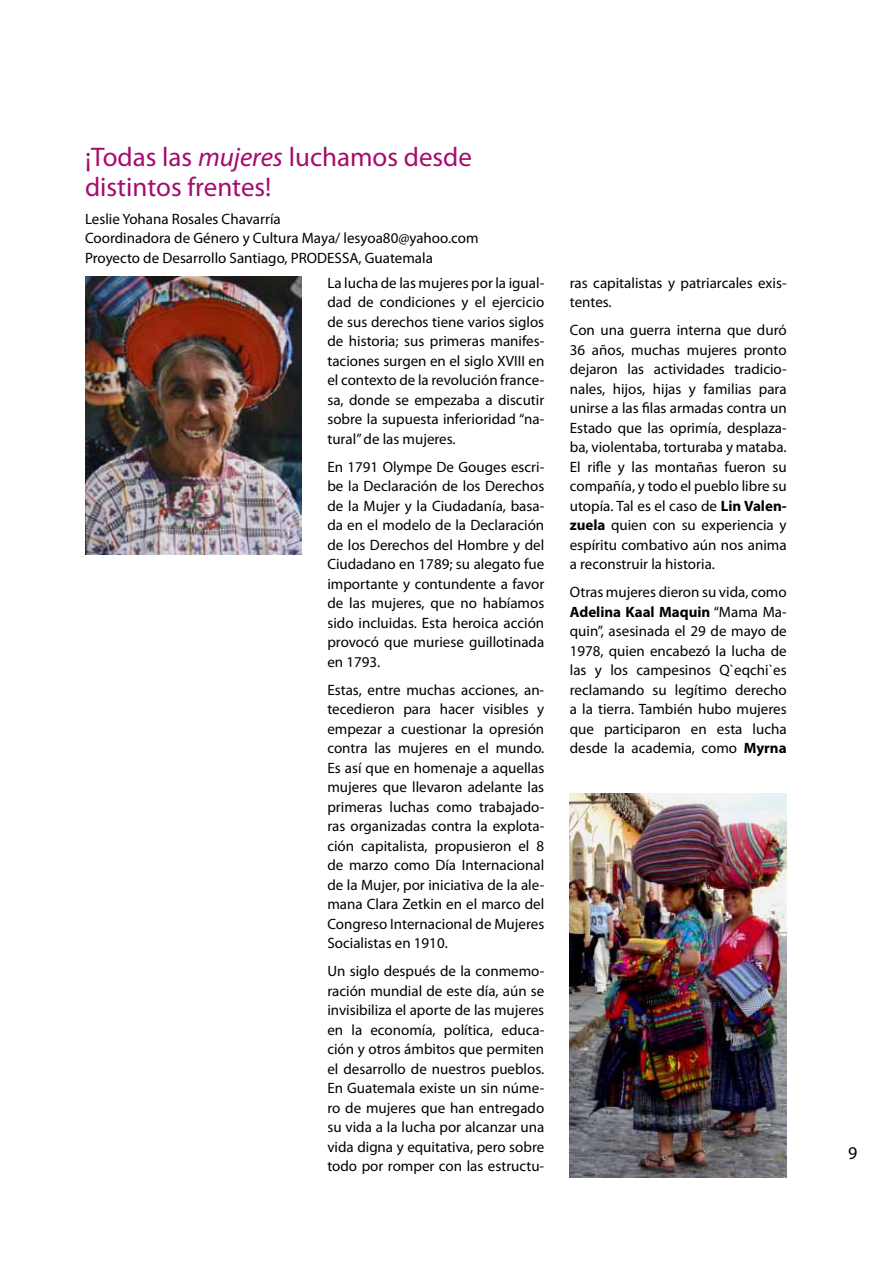
<style>
.page{position:relative;width:893px;height:1263px;background:#fff}
.page>*{position:absolute;margin:0;border:0;box-sizing:border-box;transform-origin:0 0}
.t1{font:27px/30px "Myriad Pro";color:#a50c6d}
.t2{font:18px "Myriad Pro";color:#000}
.t3{font:15px/19.5px "Myriad Pro";color:#000;text-align:justify}
.s1{font-style:italic}
.s2{font-weight:700}
</style>
<div class="page">
<img style="left:85px;top:276px;width:217px;height:279px">
<img style="left:570px;top:793px;width:217px;height:385px">
<h1 class="t1" style="left:85px;top:141px;width:388px">¡Todas las <span class="s1">mujeres</span> luchamos desde distintos frentes!</h1>
<p class="t3" style="left:85px;top:209px;width:395px;text-align:left">Leslie Yohana Rosales Chavarría<br>Coordinadora de Género y Cultura Maya/ lesyoa80@yahoo.com<br>Proyecto de Desarrollo Santiago, PRODESSA, Guatemala</p>
<p class="t3" style="left:327px;top:273px;width:218px">La lucha de las mujeres por la igual&shy;dad de condiciones y el ejercicio de sus derechos tiene varios siglos de historia; sus primeras manifes&shy;taciones surgen en el siglo XVIII en el contexto de la revolución france&shy;sa, donde se empezaba a discutir sobre la supuesta inferioridad “na&shy;tural” de las mujeres.</p>
<p class="t3" style="left:327px;top:457px;width:218px">En 1791 Olympe De Gouges escri&shy;be la Declaración de los Derechos de la Mujer y la Ciudadanía, basa&shy;da en el modelo de la Declaración de los Derechos del Hombre y del Ciudadano en 1789; su alegato fue importante y contundente a favor de las mujeres, que no habíamos sido incluidas. Esta heroica acción provocó que muriese guillotinada en 1793.</p>
<p class="t3" style="left:327px;top:680px;width:218px">Estas, entre muchas acciones, an&shy;tecedieron para hacer visibles y empezar a cuestionar la opresión contra las mujeres en el mundo.<br>Es así que en homenaje a aquellas mujeres que llevaron adelante las primeras luchas como trabajado&shy;ras organizadas contra la explota&shy;ción capitalista, propusieron el 8 de marzo como Día Internacional de la Mujer, por iniciativa de la ale&shy;mana Clara Zetkin en el marco del Congreso Internacional de Mujeres Socialistas en 1910.</p>
<p class="t3" style="left:327px;top:961px;width:218px">Un siglo después de la conmemo&shy;ración mundial de este día, aún se invisibiliza el aporte de las mujeres en la economía, política, educa&shy;ción y otros ámbitos que permiten el desarrollo de nuestros pueblos.<br>En Guatemala existe un sin núme&shy;ro de mujeres que han entregado su vida a la lucha por alcanzar una vida digna y equitativa, pero sobre todo por romper con las estructu-</p>
<p class="t3" style="left:570px;top:273px;width:218px">ras capitalistas y patriarcales exis&shy;tentes.</p>
<p class="t3" style="left:570px;top:320px;width:218px">Con una guerra interna que duró 36 años, muchas mujeres pronto dejaron las actividades tradicio&shy;nales, hijos, hijas y familias para unirse a las filas armadas contra un Estado que las oprimía, desplaza&shy;ba, violentaba, torturaba y mataba.<br>El rifle y las montañas fueron su compañía, y todo el pueblo libre su utopía. Tal es el caso de <span class="s2">Lin Valen&shy;zuela</span> quien con su experiencia y espíritu combativo aún nos anima a reconstruir la historia.</p>
<p class="t3" style="left:570px;top:582px;width:218px">Otras mujeres dieron su vida, como <span class="s2">Adelina Kaal Maquin</span> “Mama Ma&shy;quin”, asesinada el 29 de mayo de 1978, quien encabezó la lucha de las y los campesinos Q`eqchi`es reclamando su legítimo derecho a la tierra. También hubo mujeres que participaron en esta lucha desde la academia, como <span class="s2">Myrna</span></p>
<p class="t2" style="left:848px;top:1142px;width:11px">9</p>
</div>
